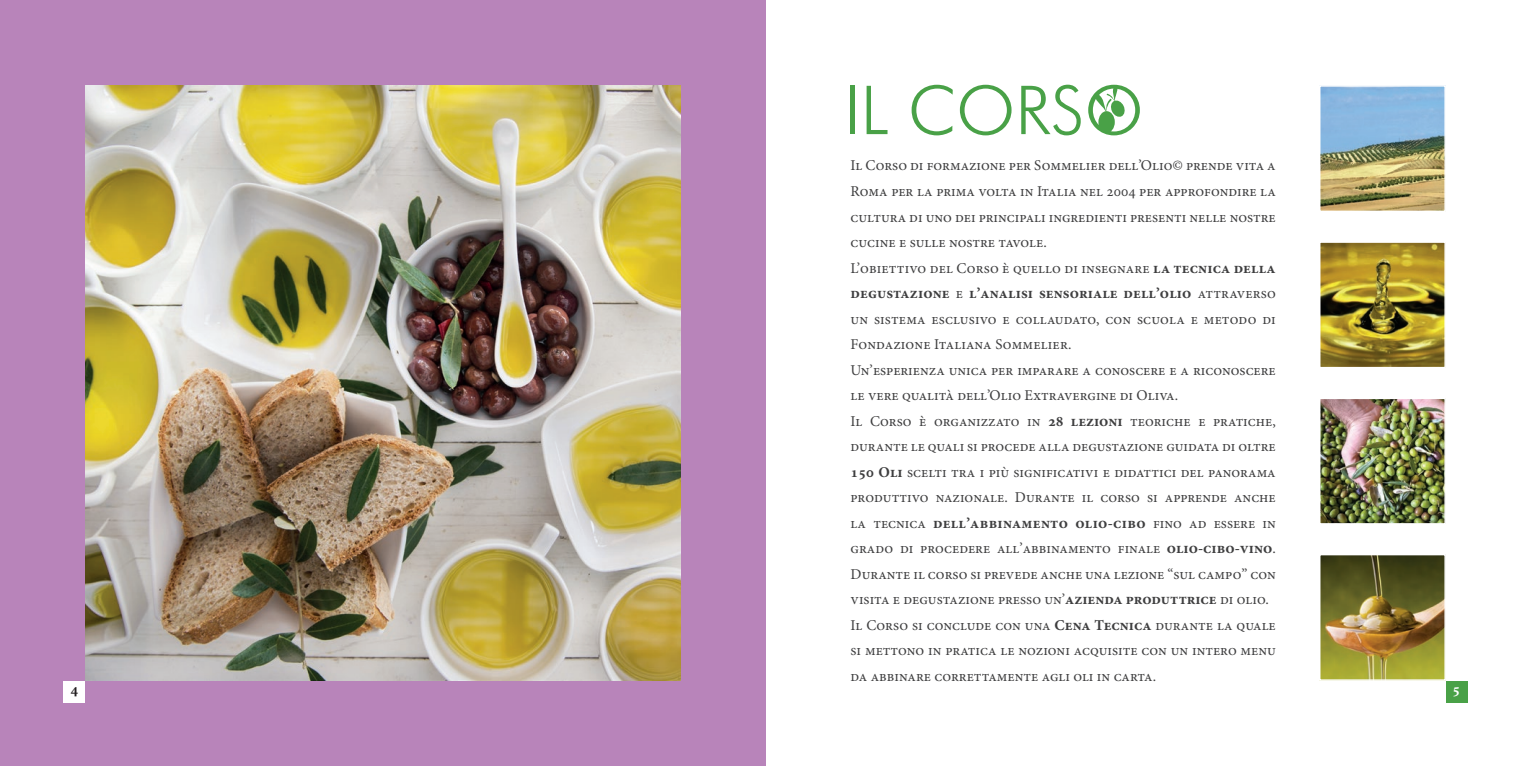
<style>
.page{position:relative;width:1531px;height:766px;background:#fff}
.page>*{position:absolute;margin:0;border:0;box-sizing:border-box;transform-origin:0 0}
.t1{font:300 67.5px "Futura BT";color:#49a147}
.t2{font:15px/25.5px "Minion Pro";color:#3e3e3f}
.t3{font:700 15px "Minion Pro";color:#fff}
.t4{font:700 15px "Minion Pro";color:#231f20}
.s1{font-weight:700}
</style>
<div class="page">
<div style="left:1446px;top:680px;width:21px;height:22px;background:#49a147"></div>
<div style="left:1098px;top:111px;width:17px;height:22px;background:#49a147;border-radius:50%"></div>
<svg style="left:1095px;top:86px;width:30px;height:32px"></svg>
<img style="left:1322px;top:244px;width:121px;height:121px">
<div style="left:1319px;top:241px;width:127px;height:127px;border:2px solid #fff"></div>
<img style="left:1322px;top:88px;width:121px;height:121px">
<div style="left:1319px;top:85px;width:127px;height:127px;border:2px solid #fff"></div>
<img style="left:1322px;top:556px;width:121px;height:121px">
<div style="left:1319px;top:553px;width:127px;height:127px;border:2px solid #fff"></div>
<img style="left:1322px;top:400px;width:121px;height:121px">
<div style="left:1319px;top:397px;width:127px;height:127px;border:2px solid #fff"></div>
<div style="left:0;top:0;width:765px;height:765px;background:#b884ba"></div>
<img style="left:85px;top:85px;width:595px;height:595px">
<div style="left:64px;top:680px;width:21px;height:22px;background:#fff"></div>
<p class="t4" style="left:70px;top:678px;width:9px">4</p>
<h1 class="t1" style="left:844px;top:69px;width:301px">IL CORSO</h1>
<p class="t2" style="left:850px;top:153px;width:427px">Il Corso di formazione per Sommelier dell’Olio© prende vita a Roma per la prima volta in Italia nel 2004 per approfondire la cultura di uno dei principali ingredienti presenti nelle nostre cucine e sulle nostre tavole.<br>L’obiettivo del Corso è quello di insegnare <span class="s1">la tecnica della degustazione</span> e <span class="s1">l’analisi sensoriale dell’olio</span> attraverso un sistema esclusivo e collaudato, con scuola e metodo di Fondazione Italiana Sommelier.<br>Un’esperienza unica per imparare a conoscere e a riconoscere le vere qualità dell’Olio Extravergine di Oliva.<br>Il Corso è organizzato in <span class="s1">28 lezioni</span> teoriche e pratiche, durante le quali si procede alla degustazione guidata di oltre <span class="s1">150 Oli</span> scelti tra i più significativi e didattici del panorama produttivo nazionale. Durante il corso si apprende anche la tecnica <span class="s1">dell’abbinamento olio-cibo</span> fino ad essere in grado di procedere all’abbinamento finale <span class="s1">olio-cibo-vino</span>.<br>Durante il corso si prevede anche una lezione “sul campo” con visita e degustazione presso un’<span class="s1">azienda produttrice</span> di olio.<br>Il Corso si conclude con una <span class="s1">Cena Tecnica</span> durante la quale si mettono in pratica le nozioni acquisite con un intero menu da abbinare correttamente agli oli in carta.</p>
<p class="t3" style="left:1452px;top:678px;width:9px">5</p>
</div>
